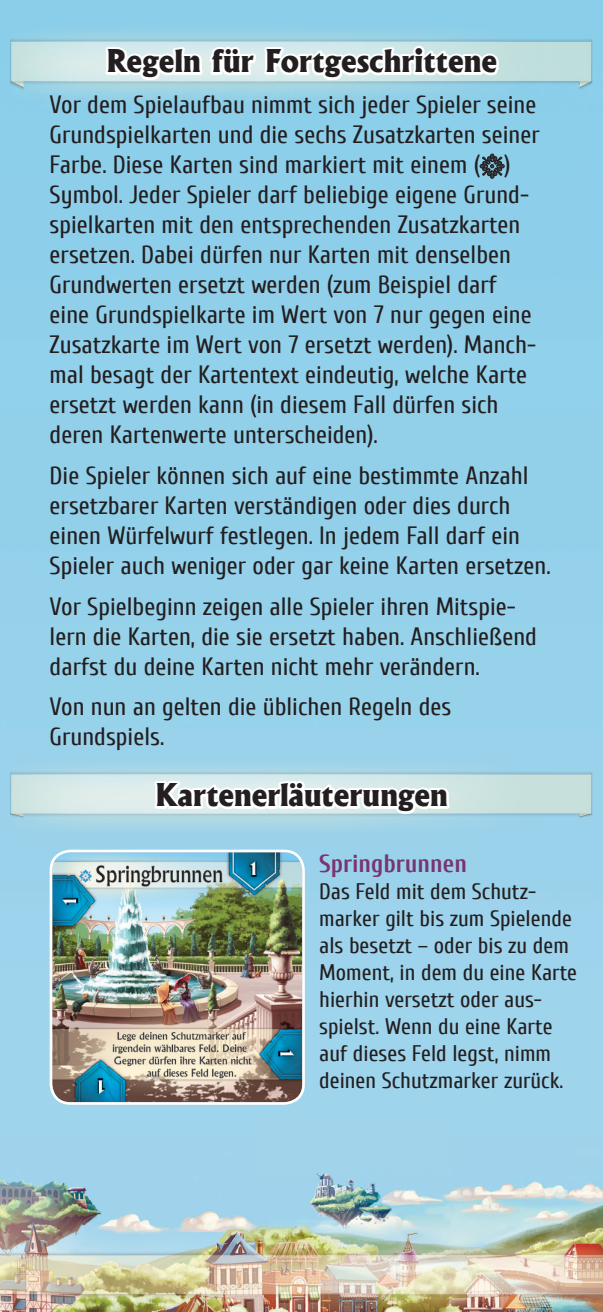
<style>
.page{position:relative;width:603px;height:1312px;background:#fff}
.page>*{position:absolute;margin:0;border:0;box-sizing:border-box;transform-origin:0 0}
.t1{font:800 30px "Albertus";color:#231f20}
.t2{font:25px/30px "Cuprum";color:#231f20}
.t3{font:700 25px "Cuprum";color:#7a3471}
.t4{font:22.5px/27px "Cuprum";color:#231f20}
</style>
<div class="page">
<img style="left:0;top:0;width:602px;height:1311px">
<div style="left:25px;top:25px;width:553px;height:1146px;background:#92d1eb"></div>
<img style="left:0;top:777px;width:1px;height:79px">
<img style="left:0;top:757px;width:602px;height:79px">
<img style="left:0;top:25px;width:602px;height:79px">
<svg style="left:100px;top:42px;width:407px;height:62px"></svg>
<svg style="left:479px;top:154px;width:25px;height:25px"></svg>
<svg style="left:149px;top:775px;width:305px;height:61px;background:#d2e8ef"></svg>
<img style="left:52px;top:853px;width:250px;height:248px">
<div style="left:50px;top:849px;width:255px;height:255px;border:3px solid #fff;border-radius:19px"></div>
<p class="t1" style="left:106px;top:42px;width:392px">Regeln für Fortgeschrittene</p>
<p class="t2" style="left:50px;top:90px;width:491px">Vor dem Spielaufbau nimmt sich jeder Spieler seine Grundspielkarten und die sechs Zusatzkarten seiner Farbe. Diese Karten sind markiert mit einem ( )<br>Symbol. Jeder Spieler darf beliebige eigene Grund&shy;spielkarten mit den entsprechenden Zusatzkarten ersetzen. Dabei dürfen nur Karten mit denselben Grundwerten ersetzt werden (zum Beispiel darf eine Grundspielkarte im Wert von 7 nur gegen eine Zusatzkarte im Wert von 7 ersetzt werden). Manch&shy;mal besagt der Kartentext eindeutig, welche Karte ersetzt werden kann (in diesem Fall dürfen sich deren Kartenwerte unterscheiden).</p>
<p class="t2" style="left:50px;top:460px;width:502px">Die Spieler können sich auf eine bestimmte Anzahl ersetzbarer Karten verständigen oder dies durch einen Würfelwurf festlegen. In jedem Fall darf ein Spieler auch weniger oder gar keine Karten ersetzen.</p>
<p class="t2" style="left:50px;top:591px;width:488px">Vor Spielbeginn zeigen alle Spieler ihren Mitspie&shy;lern die Karten, die sie ersetzt haben. Anschließend darfst du deine Karten nicht mehr verändern.</p>
<p class="t2" style="left:50px;top:692px;width:403px">Von nun an gelten die üblichen Regeln des<br>Grundspiels.</p>
<p class="t1" style="left:155px;top:776px;width:294px">Kartenerläuterungen</p>
<p class="t3" style="left:319px;top:849px;width:149px">Springbrunnen</p>
<p class="t4" style="left:319px;top:877px;width:259px">Das Feld mit dem Schutz&shy;marker gilt bis zum Spielende als besetzt – oder bis zu dem<br>Moment, in dem du eine Karte hierhin versetzt oder aus&shy;spielst. Wenn du eine Karte auf dieses Feld legst, nimm deinen Schutzmarker zurück.</p>
</div>
